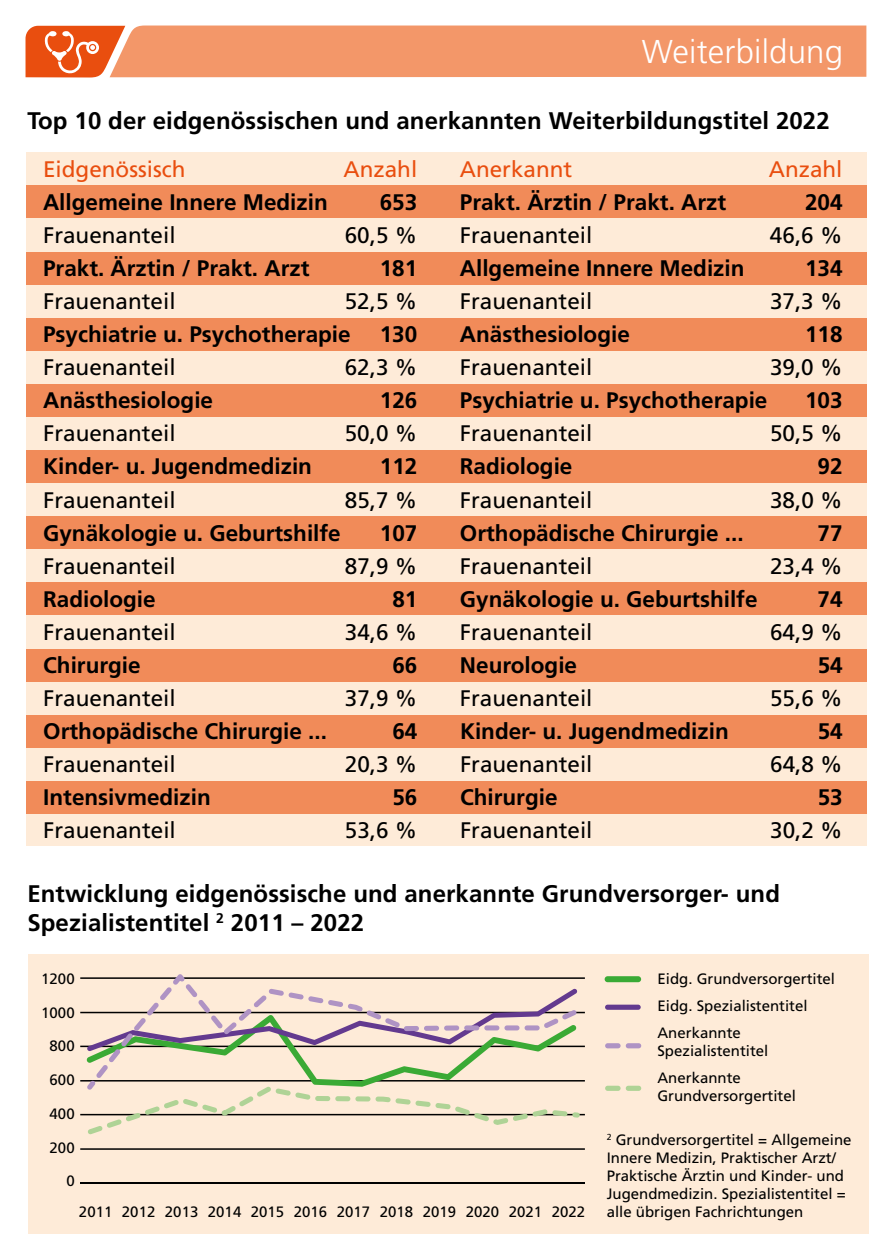
<style>
.page{position:relative;width:893px;height:1259px;background:#fff}
.page>*{position:absolute;margin:0;border:0;box-sizing:border-box;transform-origin:0 0}
.t1{font:300 33px "Frutiger";letter-spacing:.005em;color:#fff}
.t2{font:700 24px/28.5px "Frutiger";letter-spacing:.005em;color:#000}
.t3{font:700 22.5px "Frutiger";color:#000}
.t4{font:22.5px "Frutiger";color:#000}
.t5{font:22.5px "Frutiger";color:#e94e0f}
.t6{font:15px/18px "Frutiger";color:#000}
</style>
<div class="page">
<div style="left:26px;top:152px;width:840px;height:694px;background:#feebd8"></div>
<div style="left:28px;top:954px;width:841px;height:279px;background:#feebd8"></div>
<div style="left:26px;top:185px;width:840px;height:33px;background:#f18b59"></div>
<div style="left:26px;top:252px;width:840px;height:32px;background:#f18b59"></div>
<div style="left:26px;top:318px;width:840px;height:33px;background:#f18b59"></div>
<div style="left:26px;top:384px;width:840px;height:33px;background:#f18b59"></div>
<div style="left:26px;top:450px;width:840px;height:33px;background:#f18b59"></div>
<div style="left:26px;top:516px;width:840px;height:33px;background:#f18b59"></div>
<div style="left:26px;top:582px;width:840px;height:33px;background:#f18b59"></div>
<div style="left:26px;top:648px;width:840px;height:33px;background:#f18b59"></div>
<div style="left:26px;top:715px;width:840px;height:32px;background:#f18b59"></div>
<div style="left:26px;top:781px;width:840px;height:33px;background:#f18b59"></div>
<div style="left:605px;top:1004px;width:36px;height:5px;background:#633a8f;border-radius:3px"></div>
<div style="left:605px;top:976px;width:36px;height:6px;background:#3aaa35;border-radius:3px"></div>
<div style="left:605px;top:1043px;width:16px;height:5px;background:#af93c4;border-radius:3px"></div>
<div style="left:626px;top:1043px;width:15px;height:5px;background:#af93c4;border-radius:3px"></div>
<div style="left:605px;top:1085px;width:16px;height:6px;background:#afd396;border-radius:3px"></div>
<div style="left:626px;top:1085px;width:15px;height:6px;background:#afd396;border-radius:3px"></div>
<svg style="left:26px;top:26px;width:840px;height:51px;background:#f29264"></svg>
<hr style="left:80px;top:1148px;width:505px;height:1px;background:#000">
<hr style="left:80px;top:1114px;width:505px;height:1px;background:#000">
<hr style="left:80px;top:1080px;width:505px;height:1px;background:#000">
<hr style="left:80px;top:1045px;width:505px;height:2px;background:#000">
<hr style="left:80px;top:1011px;width:505px;height:2px;background:#000">
<hr style="left:80px;top:977px;width:505px;height:2px;background:#000">
<hr style="left:80px;top:1182px;width:505px;height:1px;background:#000">
<svg style="left:86px;top:991px;width:494px;height:143px"></svg>
<svg style="left:87px;top:974px;width:490px;height:116px"></svg>
<h1 class="t1" style="left:642px;top:33px;width:203px">Weiterbildung</h1>
<p class="t2" style="left:27px;top:106px;width:804px">Top 10 der eidgenössischen und anerkannten Weiterbildungstitel 2022</p>
<p class="t5" style="left:43px;top:156px;width:144px">Eidgenössisch</p>
<p class="t5" style="left:343px;top:156px;width:75px">Anzahl</p>
<p class="t5" style="left:460px;top:156px;width:114px">Anerkannt</p>
<p class="t5" style="left:769px;top:156px;width:75px">Anzahl</p>
<p class="t3" style="left:43px;top:189px;width:286px">Allgemeine Innere Medizin</p>
<p class="t3" style="left:380px;top:189px;width:39px">653</p>
<p class="t3" style="left:460px;top:189px;width:268px">Prakt. Ärztin / Prakt. Arzt</p>
<p class="t3" style="left:805px;top:189px;width:39px">204</p>
<p class="t4" style="left:43px;top:222px;width:134px">Frauenanteil</p>
<p class="t4" style="left:345px;top:222px;width:74px">60,5 %</p>
<p class="t4" style="left:460px;top:222px;width:134px">Frauenanteil</p>
<p class="t4" style="left:770px;top:222px;width:74px">46,6 %</p>
<p class="t3" style="left:43px;top:255px;width:268px">Prakt. Ärztin / Prakt. Arzt</p>
<p class="t3" style="left:380px;top:255px;width:39px">181</p>
<p class="t3" style="left:460px;top:255px;width:286px">Allgemeine Innere Medizin</p>
<p class="t3" style="left:805px;top:255px;width:39px">134</p>
<p class="t4" style="left:43px;top:288px;width:134px">Frauenanteil</p>
<p class="t4" style="left:345px;top:288px;width:74px">52,5 %</p>
<p class="t4" style="left:460px;top:288px;width:134px">Frauenanteil</p>
<p class="t4" style="left:770px;top:288px;width:74px">37,3 %</p>
<p class="t3" style="left:43px;top:321px;width:309px">Psychiatrie u. Psychotherapie</p>
<p class="t3" style="left:380px;top:321px;width:39px">130</p>
<p class="t3" style="left:460px;top:321px;width:172px">Anästhesiologie</p>
<p class="t3" style="left:805px;top:321px;width:39px">118</p>
<p class="t4" style="left:43px;top:354px;width:134px">Frauenanteil</p>
<p class="t4" style="left:345px;top:354px;width:74px">62,3 %</p>
<p class="t4" style="left:460px;top:354px;width:134px">Frauenanteil</p>
<p class="t4" style="left:770px;top:354px;width:74px">39,0 %</p>
<p class="t3" style="left:43px;top:387px;width:172px">Anästhesiologie</p>
<p class="t3" style="left:380px;top:387px;width:39px">126</p>
<p class="t3" style="left:460px;top:387px;width:309px">Psychiatrie u. Psychotherapie</p>
<p class="t3" style="left:805px;top:387px;width:39px">103</p>
<p class="t4" style="left:43px;top:420px;width:134px">Frauenanteil</p>
<p class="t4" style="left:345px;top:420px;width:74px">50,0 %</p>
<p class="t4" style="left:460px;top:420px;width:134px">Frauenanteil</p>
<p class="t4" style="left:770px;top:420px;width:74px">50,5 %</p>
<p class="t3" style="left:43px;top:453px;width:270px">Kinder- u. Jugendmedizin</p>
<p class="t3" style="left:380px;top:453px;width:39px">112</p>
<p class="t3" style="left:460px;top:453px;width:114px">Radiologie</p>
<p class="t3" style="left:818px;top:453px;width:27px">92</p>
<p class="t4" style="left:43px;top:486px;width:134px">Frauenanteil</p>
<p class="t4" style="left:345px;top:486px;width:74px">85,7 %</p>
<p class="t4" style="left:460px;top:486px;width:134px">Frauenanteil</p>
<p class="t4" style="left:770px;top:486px;width:74px">38,0 %</p>
<p class="t3" style="left:43px;top:519px;width:299px">Gynäkologie u. Geburtshilfe</p>
<p class="t3" style="left:380px;top:519px;width:39px">107</p>
<p class="t3" style="left:460px;top:519px;width:285px">Orthopädische Chirurgie ...</p>
<p class="t3" style="left:818px;top:519px;width:27px">77</p>
<p class="t4" style="left:43px;top:552px;width:134px">Frauenanteil</p>
<p class="t4" style="left:345px;top:552px;width:74px">87,9 %</p>
<p class="t4" style="left:460px;top:552px;width:134px">Frauenanteil</p>
<p class="t4" style="left:770px;top:552px;width:74px">23,4 %</p>
<p class="t3" style="left:43px;top:585px;width:114px">Radiologie</p>
<p class="t3" style="left:392px;top:585px;width:27px">81</p>
<p class="t3" style="left:460px;top:585px;width:299px">Gynäkologie u. Geburtshilfe</p>
<p class="t3" style="left:818px;top:585px;width:27px">74</p>
<p class="t4" style="left:43px;top:618px;width:134px">Frauenanteil</p>
<p class="t4" style="left:345px;top:618px;width:74px">34,6 %</p>
<p class="t4" style="left:460px;top:618px;width:134px">Frauenanteil</p>
<p class="t4" style="left:770px;top:618px;width:74px">64,9 %</p>
<p class="t3" style="left:43px;top:651px;width:99px">Chirurgie</p>
<p class="t3" style="left:392px;top:651px;width:27px">66</p>
<p class="t3" style="left:460px;top:651px;width:119px">Neurologie</p>
<p class="t3" style="left:818px;top:651px;width:27px">54</p>
<p class="t4" style="left:43px;top:684px;width:134px">Frauenanteil</p>
<p class="t4" style="left:345px;top:684px;width:74px">37,9 %</p>
<p class="t4" style="left:460px;top:684px;width:134px">Frauenanteil</p>
<p class="t4" style="left:770px;top:684px;width:74px">55,6 %</p>
<p class="t3" style="left:43px;top:717px;width:285px">Orthopädische Chirurgie ...</p>
<p class="t3" style="left:392px;top:717px;width:27px">64</p>
<p class="t3" style="left:460px;top:717px;width:270px">Kinder- u. Jugendmedizin</p>
<p class="t3" style="left:818px;top:717px;width:27px">54</p>
<p class="t4" style="left:43px;top:750px;width:134px">Frauenanteil</p>
<p class="t4" style="left:345px;top:750px;width:74px">20,3 %</p>
<p class="t4" style="left:460px;top:750px;width:134px">Frauenanteil</p>
<p class="t4" style="left:770px;top:750px;width:74px">64,8 %</p>
<p class="t3" style="left:43px;top:783px;width:169px">Intensivmedizin</p>
<p class="t3" style="left:392px;top:783px;width:27px">56</p>
<p class="t3" style="left:460px;top:783px;width:99px">Chirurgie</p>
<p class="t3" style="left:818px;top:783px;width:27px">53</p>
<p class="t4" style="left:43px;top:816px;width:134px">Frauenanteil</p>
<p class="t4" style="left:345px;top:816px;width:74px">53,6 %</p>
<p class="t4" style="left:460px;top:816px;width:134px">Frauenanteil</p>
<p class="t4" style="left:770px;top:816px;width:74px">30,2 %</p>
<p class="t2" style="left:27px;top:879px;width:754px">Entwicklung eidgenössische und anerkannte Grundversorger- und<br>Spezialistentitel <sup>2</sup> 2011 – 2022</p>
<p class="t6" style="left:41px;top:969px;width:35px">1200</p>
<p class="t6" style="left:41px;top:1003px;width:35px">1000</p>
<p class="t6" style="left:50px;top:1037px;width:27px">800</p>
<p class="t6" style="left:50px;top:1070px;width:27px">600</p>
<p class="t6" style="left:50px;top:1104px;width:27px">400</p>
<p class="t6" style="left:50px;top:1138px;width:27px">200</p>
<p class="t6" style="left:66px;top:1172px;width:10px">0</p>
<p class="t6" style="left:79px;top:1202px;width:508px">2011 2012 2013 2014 2015 2016 2017 2018 2019 2020 2021 2022</p>
<p class="t6" style="left:657px;top:965px;width:179px;line-height:27px">Eidg. Grundversorgertitel<br>Eidg. Spezialistentitel<br>Anerkannte</p>
<p class="t6" style="left:657px;top:1037px;width:112px;line-height:27px">Spezialistentitel<br>Anerkannte</p>
<p class="t6" style="left:657px;top:1086px;width:140px">Grundversorgertitel</p>
<p class="t6" style="left:607px;top:1130px;width:246px"><sup>2</sup> Grundversorgertitel = Allgemeine Innere Medizin, Praktischer Arzt/ Praktische Ärztin und Kinder- und Jugendmedizin. Spezialistentitel = alle übrigen Fachrichtungen</p>
</div>
